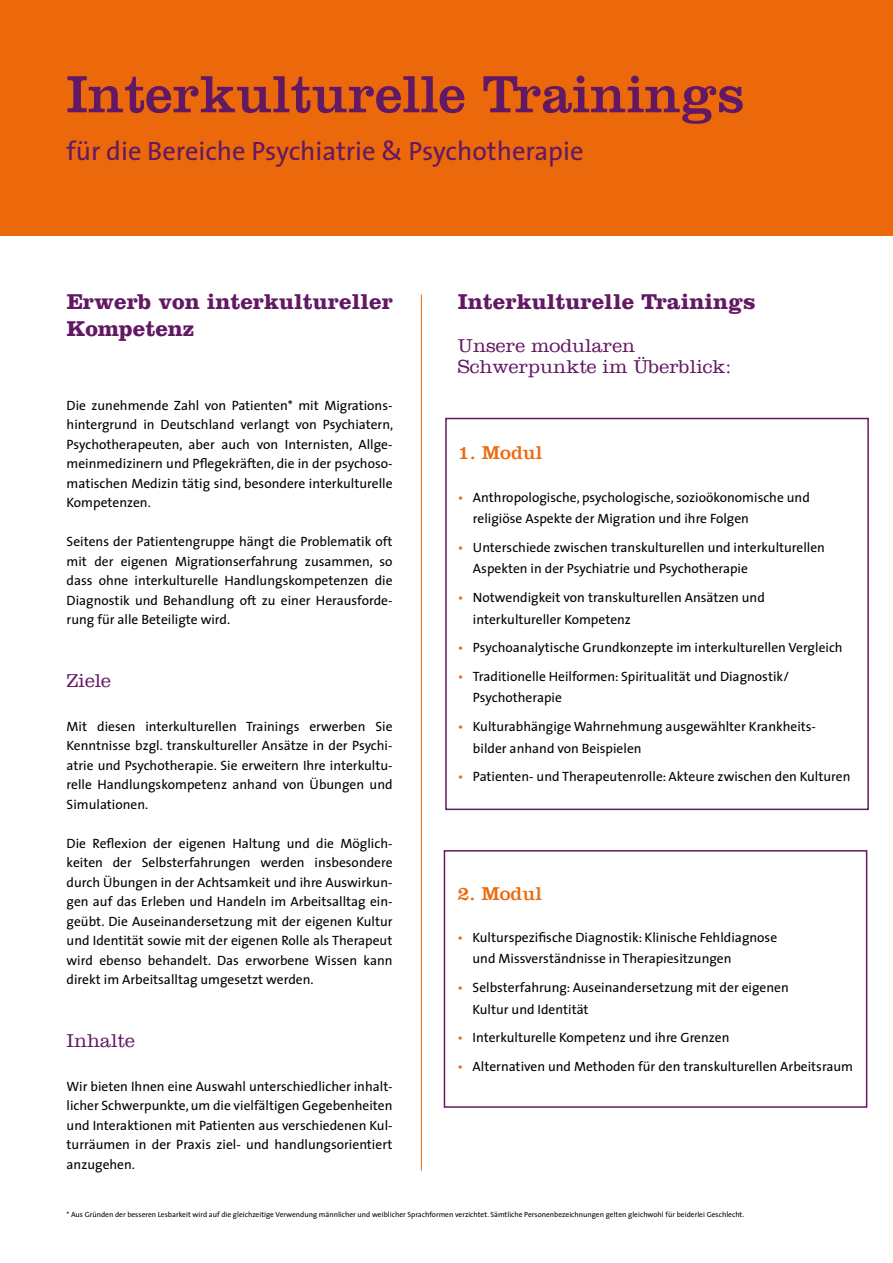
<style>
.page{position:relative;width:893px;height:1263px;background:#fff}
.page>*{position:absolute;margin:0;border:0;box-sizing:border-box;transform-origin:0 0}
.t1{font:54.45px "Clarendon LT";color:#621863}
.t2{font:26.55px "The Sans";color:#621863}
.t3{font:700 22.5px/27px "Clarendon LT";color:#621863}
.t4{font:300 19.5px/21.3px "Clarendon LT";color:#621863}
.t5{font:19.5px "Clarendon LT";color:#eb690b}
.t6{font:13.5px/19.5px "The Sans";color:#000}
.t7{font:7.5px "The Sans";color:#000}
.s1{color:#eb690b}
</style>
<div class="page">
<div style="left:0;top:0;width:893px;height:235px;background:#eb690b"></div>
<div style="left:445px;top:418px;width:424px;height:392px;border:2px solid #621863"></div>
<div style="left:444px;top:850px;width:423px;height:258px;border:2px solid #621863"></div>
<hr style="left:421px;top:294px;width:1px;height:877px;background:#eb690b">
<h1 class="t1" style="left:67px;top:62px;width:679px">Interkulturelle Trainings</h1>
<h2 class="t2" style="left:67px;top:129px;width:518px">für die Bereiche Psychiatrie &amp; Psychotherapie</h2>
<h3 class="t3" style="left:67px;top:288px;width:328px">Erwerb von interkultureller<br>Kompetenz</h3>
<p class="t6" style="left:67px;top:395px;width:328px;text-align:justify">Die zunehmende Zahl von Patienten* mit Migrations&shy;hintergrund in Deutschland verlangt von Psychiatern, Psychotherapeuten, aber auch von Internisten, Allge&shy;meinmedizinern und Pflegekräften, die in der psychoso&shy;matischen Medizin tätig sind, besondere interkulturelle Kompetenzen.</p>
<p class="t6" style="left:67px;top:531px;width:328px;text-align:justify">Seitens der Patientengruppe hängt die Problematik oft mit der eigenen Migrationserfahrung zusammen, so dass ohne interkulturelle Handlungskompetenzen die Diagnostik und Behandlung oft zu einer Herausforde&shy;rung für alle Beteiligte wird.</p>
<h3 class="t4" style="left:67px;top:670px;width:46px">Ziele</h3>
<p class="t6" style="left:67px;top:716px;width:328px;text-align:justify">Mit diesen interkulturellen Trainings erwerben Sie Kenntnisse bzgl. transkultureller Ansätze in der Psychi&shy;atrie und Psychotherapie. Sie erweitern Ihre interkultu&shy;relle Handlungskompetenz anhand von Übungen und Simulationen.</p>
<p class="t6" style="left:67px;top:833px;width:328px;text-align:justify">Die Reflexion der eigenen Haltung und die Möglich&shy;keiten der Selbsterfahrungen werden insbesondere durch Übungen in der Achtsamkeit und ihre Auswirkun&shy;gen auf das Erleben und Handeln im Arbeitsalltag ein&shy;geübt. Die Auseinandersetzung mit der eigenen Kultur und Identität sowie mit der eigenen Rolle als Therapeut wird ebenso behandelt. Das erworbene Wissen kann direkt im Arbeitsalltag umgesetzt werden.</p>
<h3 class="t4" style="left:67px;top:1030px;width:70px">Inhalte</h3>
<p class="t6" style="left:67px;top:1076px;width:328px;text-align:justify">Wir bieten Ihnen eine Auswahl unterschiedlicher inhalt&shy;licher Schwerpunkte, um die vielfältigen Gegebenheiten und Interaktionen mit Patienten aus verschiedenen Kul&shy;turräumen in der Praxis ziel- und handlungsorientiert anzugehen.</p>
<h3 class="t3" style="left:458px;top:288px;width:299px">Interkulturelle Trainings</h3>
<h3 class="t4" style="left:458px;top:335px;width:275px">Unsere modularen<br>Schwerpunkte im Überblick:</h3>
<h3 class="t5" style="left:458px;top:441px;width:86px">1. Modul</h3>
<p class="t6" style="left:473px;top:486px;width:338px;line-height:21.3px;text-indent:-15px"><span class="s1">•</span> Anthropologische, psychologische, sozioökonomische und religiöse Aspekte der Migration und ihre Folgen</p>
<p class="t6" style="left:473px;top:536px;width:354px;line-height:21.3px;text-indent:-15px"><span class="s1">•</span> Unterschiede zwischen transkulturellen und interkulturellen<br>Aspekten in der Psychiatrie und Psychotherapie</p>
<p class="t6" style="left:473px;top:587px;width:293px;line-height:21.3px;text-indent:-15px"><span class="s1">•</span> Notwendigkeit von transkulturellen Ansätzen und interkultureller Kompetenz</p>
<p class="t6" style="left:458px;top:638px;width:386px"><span class="s1">•</span> Psychoanalytische Grundkonzepte im interkulturellen Vergleich</p>
<p class="t6" style="left:473px;top:665px;width:318px;line-height:21.3px;text-indent:-15px"><span class="s1">•</span> Traditionelle Heilformen: Spiritualität und Diagnostik/<br>Psychotherapie</p>
<p class="t6" style="left:473px;top:716px;width:345px;line-height:21.3px;text-indent:-15px"><span class="s1">•</span> Kulturabhängige Wahrnehmung ausgewählter Krankheits&shy;bilder anhand von Beispielen</p>
<p class="t6" style="left:458px;top:767px;width:394px"><span class="s1">•</span> Patienten- und Therapeutenrolle: Akteure zwischen den Kulturen</p>
<h3 class="t5" style="left:458px;top:882px;width:86px">2. Modul</h3>
<p class="t6" style="left:473px;top:926px;width:306px;line-height:21.3px;text-indent:-15px"><span class="s1">•</span> Kulturspezifische Diagnostik: Klinische Fehldiagnose und Missverständnisse in Therapiesitzungen</p>
<p class="t6" style="left:473px;top:977px;width:318px;line-height:21.3px;text-indent:-15px"><span class="s1">•</span> Selbsterfahrung: Auseinandersetzung mit der eigenen<br>Kultur und Identität</p>
<p class="t6" style="left:458px;top:1028px;width:273px"><span class="s1">•</span> Interkulturelle Kompetenz und ihre Grenzen</p>
<p class="t6" style="left:458px;top:1056px;width:397px"><span class="s1">•</span> Alternativen und Methoden für den transkulturellen Arbeitsraum</p>
<p class="t7" style="left:67px;top:1208px;width:679px">* Aus Gründen der besseren Lesbarkeit wird auf die gleichzeitige Verwendung männlicher und weiblicher Sprachformen verzichtet. Sämtliche Personenbezeichnungen gelten gleichwohl für beiderlei Geschlecht.</p>
</div>
